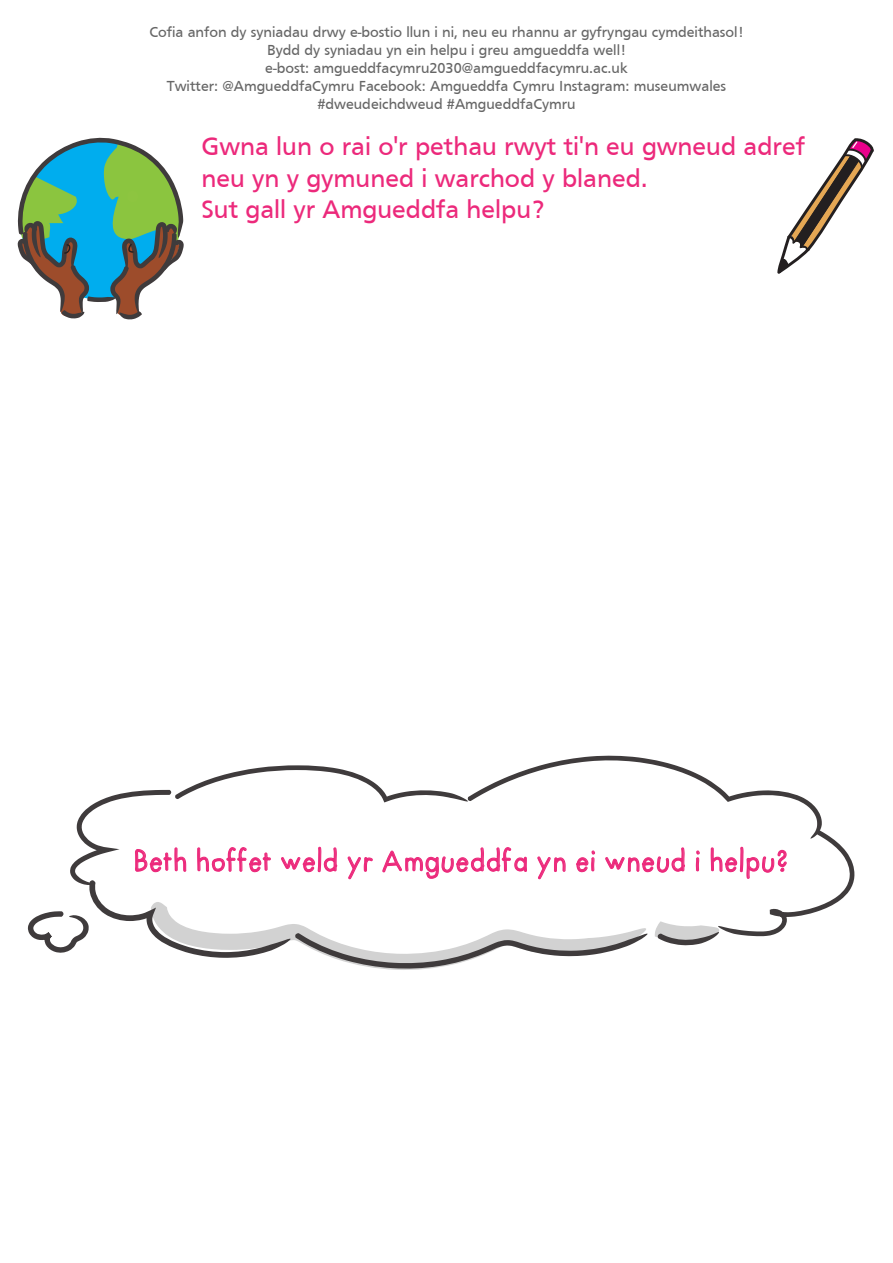
<style>
.page{position:relative;width:893px;height:1263px;background:#fff}
.page>*{position:absolute;margin:0;border:0;box-sizing:border-box;transform-origin:0 0}
.t1{font:28.35px "Futura Handwritten";color:#ec297b;scale:.95 1}
.t2{font:26.25px/31.3px "Frutiger";color:#ec297b}
.t3{font:15px/18px "Frutiger";color:#666;text-align:center}
</style>
<div class="page">
<svg style="left:17px;top:137px;width:167px;height:183px"></svg>
<svg style="left:28px;top:755px;width:827px;height:215px"></svg>
<svg style="left:777px;top:138px;width:97px;height:136px"></svg>
<p class="t3" style="left:149px;top:22px;width:596px">Cofia anfon dy syniadau drwy e-bostio llun i ni, neu eu rhannu ar gyfryngau cymdeithasol!<br>Bydd dy syniadau yn ein helpu i greu amgueddfa well!<br>e-bost: amgueddfacymru2030@amgueddfacymru.ac.uk<br>Twitter: @AmgueddfaCymru Facebook: Amgueddfa Cymru Instagram: museumwales #dweudeichdweud #AmgueddfaCymru</p>
<h2 class="t2" style="left:201px;top:131px;width:605px">Gwna lun o rai o'r pethau rwyt ti'n eu gwneud adref neu yn y gymuned i warchod y blaned.<br>Sut gall yr Amgueddfa helpu?</h2>
<h1 class="t1" style="left:134px;top:844px;width:691px">Beth hoffet weld yr Amgueddfa yn ei wneud i helpu?</h1>
</div>
